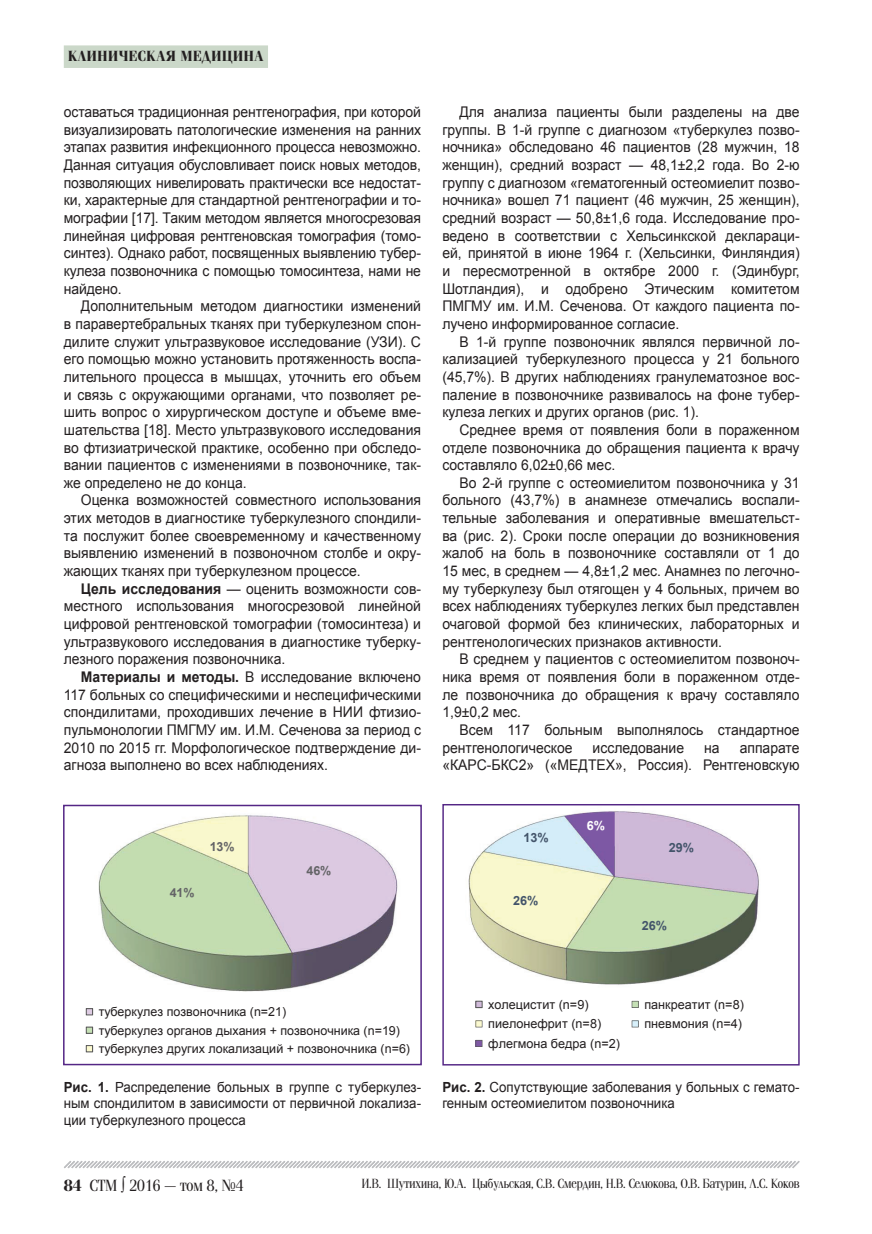
<style>
.page{position:relative;width:872px;height:1234px;background:#fff}
.page>*{position:absolute;margin:0;border:0;box-sizing:border-box;transform-origin:0 0}
.t1{font:16.5px "Simeiz";color:#231f20}
.t2{font:700 15px "Simeiz";letter-spacing:.04em;color:#231f20}
.t3{font:14.7px/17.7px "Arial";color:#231f20;text-align:justify;scale:.95 1}
.t4{font:13.95px/16.8px "Arial";color:#231f20;text-align:justify;scale:.95 1}
.t5{font:13.5px "Simeiz";color:#231f20;scale:.95 1}
.t6{font:12.6px "Arial";color:#231f20}
.t7{font:700 12.6px "Arial";letter-spacing:-.005em;color:#43546a}
.t8{font:700 12.6px "Arial";color:#fff}
.t9{font:12.45px/18.5px "Arial";color:#231f20}
.t10{font:700 12.45px "Arial";color:#636366}
.s1{font-weight:700}
</style>
<div class="page">
<div style="left:64px;top:45px;width:204px;height:23px;background:#cbd8c9"></div>
<svg style="left:64px;top:1161px;width:736px;height:8px"></svg>
<svg style="left:85px;top:815px;width:313px;height:238px"></svg>
<div style="left:63px;top:804px;width:359px;height:261px;border:2px solid #542685"></div>
<svg style="left:444px;top:805px;width:353px;height:242px"></svg>
<div style="left:442px;top:803px;width:357px;height:262px;border:1px solid #542685"></div>
<p class="t2" style="left:68px;top:48px;width:197px">клиническая медицина</p>
<p class="t3" style="left:64px;top:103px;width:377px">оставаться традиционная рентгенография, при которой визуализировать патологические изменения на ранних этапах развития инфекционного процесса невозможно.<br>Данная ситуация обусловливает поиск новых методов, позволяющих нивелировать практически все недостат&shy;ки, характерные для стандартной рентгенографии и то&shy;мографии [17]. Таким методом является многосрезовая линейная цифровая рентгеновская томография (томо&shy;синтез). Однако работ, посвященных выявлению тубер&shy;кулеза позвоночника с помощью томосинтеза, нами не найдено.</p>
<p class="t3" style="left:64px;top:297px;width:377px;text-indent:17px">Дополнительным методом диагностики изменений в паравертебральных тканях при туберкулезном спон&shy;дилите служит ультразвуковое исследование (УЗИ). С его помощью можно установить протяженность воспа&shy;лительного процесса в мышцах, уточнить его объем и связь с окружающими органами, что позволяет ре&shy;шить вопрос о хирургическом доступе и объеме вме&shy;шательства [18]. Место ультразвукового исследования во фтизиатрической практике, особенно при обследо&shy;вании пациентов с изменениями в позвоночнике, так&shy;же определено не до конца.</p>
<p class="t3" style="left:64px;top:491px;width:377px;text-indent:17px">Оценка возможностей совместного использования этих методов в диагностике туберкулезного спондили&shy;та послужит более своевременному и качественному выявлению изменений в позвоночном столбе и окру&shy;жающих тканях при туберкулезном процессе.</p>
<p class="t3" style="left:64px;top:579px;width:377px;text-indent:17px"><span class="s1">Цель исследования</span> — оценить возможности сов&shy;местного использования многосрезовой линейной цифровой рентгеновской томографии (томосинтеза) и ультразвукового исследования в диагностике туберку&shy;лезного поражения позвоночника.</p>
<p class="t3" style="left:64px;top:667px;width:378px;text-indent:17px"><span class="s1">Материалы и методы.</span> В исследование включено 117 больных со специфическими и неспецифическими спондилитами, проходивших лечение в НИИ фтизио&shy;пульмонологии ПМГМУ им. И.М. Сеченова за период с 2010 по 2015 гг. Морфологическое подтверждение ди&shy;агноза выполнено во всех наблюдениях.</p>
<p class="t10" style="left:170px;top:883px;width:26px">41%</p>
<p class="t10" style="left:210px;top:837px;width:26px">13%</p>
<p class="t10" style="left:306px;top:861px;width:26px">46%</p>
<p class="t3" style="left:442px;top:103px;width:377px;text-indent:17px">Для анализа пациенты были разделены на две группы. В 1-й группе с диагнозом «туберкулез позво&shy;ночника» обследовано 46 пациентов (28 мужчин, 18 женщин), средний возраст — 48,1±2,2 года. Во 2-ю группу с диагнозом «гематогенный остеомиелит позво&shy;ночника» вошел 71 пациент (46 мужчин, 25 женщин), средний возраст — 50,8±1,6 года. Исследование про&shy;ведено в соответствии с Хельсинкской деклараци&shy;ей, принятой в июне 1964 г. (Хельсинки, Финляндия) и пересмотренной в октябре 2000 г. (Эдинбург, Шотландия), и одобрено Этическим комитетом ПМГМУ им. И.М. Сеченова. От каждого пациента по&shy;лучено информированное согласие.</p>
<p class="t3" style="left:442px;top:332px;width:377px;text-indent:17px">В 1-й группе позвоночник являлся первичной ло&shy;кализацией туберкулезного процесса у 21 больного (45,7%). В других наблюдениях гранулематозное вос&shy;паление в позвоночнике развивалось на фоне тубер&shy;кулеза легких и других органов (рис. 1).</p>
<p class="t3" style="left:442px;top:420px;width:377px;text-indent:17px">Среднее время от появления боли в пораженном отделе позвоночника до обращения пациента к врачу составляло 6,02±0,66 мес.</p>
<p class="t3" style="left:442px;top:473px;width:377px;text-indent:17px">Во 2-й группе с остеомиелитом позвоночника у 31 больного (43,7%) в анамнезе отмечались воспали&shy;тельные заболевания и оперативные вмешательст&shy;ва (рис. 2). Сроки после операции до возникновения жалоб на боль в позвоночнике составляли от 1 до 15 мес, в среднем — 4,8±1,2 мес. Анамнез по легочно&shy;му туберкулезу был отягощен у 4 больных, причем во всех наблюдениях туберкулез легких был представлен очаговой формой без клинических, лабораторных и рентгенологических признаков активности.</p>
<p class="t3" style="left:442px;top:650px;width:377px;text-indent:17px">В среднем у пациентов с остеомиелитом позвоноч&shy;ника время от появления боли в пораженном отде&shy;ле позвоночника до обращения к врачу составляло 1,9±0,2 мес.</p>
<p class="t3" style="left:442px;top:720px;width:377px;text-indent:17px">Всем 117 больным выполнялось стандартное рентгенологическое</p>
<p class="t3" style="left:442px;top:738px;width:377px;text-align:right">аппарате<br>«КАРС-БКС2» («МЕДТЕХ», Россия). Рентгеновскую</p>
<p class="t3" style="left:592px;top:738px;width:98px">исследование</p>
<p class="t3" style="left:704px;top:738px;width:18px">на</p>
<p class="t7" style="left:523px;top:829px;width:27px">13%</p>
<p class="t7" style="left:513px;top:891px;width:27px">26%</p>
<p class="t8" style="left:587px;top:816px;width:20px">6%</p>
<p class="t7" style="left:669px;top:838px;width:27px">29%</p>
<p class="t7" style="left:642px;top:916px;width:27px">26%</p>
<p class="t9" style="left:99px;top:1002px;width:313px">туберкулез позвоночника (n=21)<br>туберкулез органов дыхания + позвоночника (n=19) туберкулез других локализаций + позвоночника (n=6)</p>
<p class="t6" style="left:488px;top:995px;width:102px">холецистит (n=9)</p>
<p class="t6" style="left:644px;top:995px;width:101px">панкреатит (n=8)</p>
<p class="t6" style="left:488px;top:1015px;width:114px">пиелонефрит (n=8)</p>
<p class="t6" style="left:644px;top:1015px;width:99px">пневмония (n=4)</p>
<p class="t6" style="left:488px;top:1035px;width:133px">флегмона бедра (n=2)</p>
<p class="t4" style="left:64px;top:1077px;width:377px"><span class="s1">Рис. 1.</span> Распределение больных в группе с туберкулез&shy;ным спондилитом в зависимости от первичной локализа&shy;ции туберкулезного процесса</p>
<p class="t4" style="left:442px;top:1077px;width:377px"><span class="s1">Рис. 2.</span> Сопутствующие заболевания у больных с гемато&shy;генным остеомиелитом позвоночника</p>
<p class="t1" style="left:64px;top:1176px;width:181px"><span class="s1">84</span> СТМ ∫ 2016 — том 8, №4</p>
<p class="t5" style="left:362px;top:1176px;width:462px">И.В. Шутихина, Ю.А. Цыбульская, С.В. Смердин, Н.В. Селюкова, О.В. Батурин, Л.С. Коков</p>
</div>
